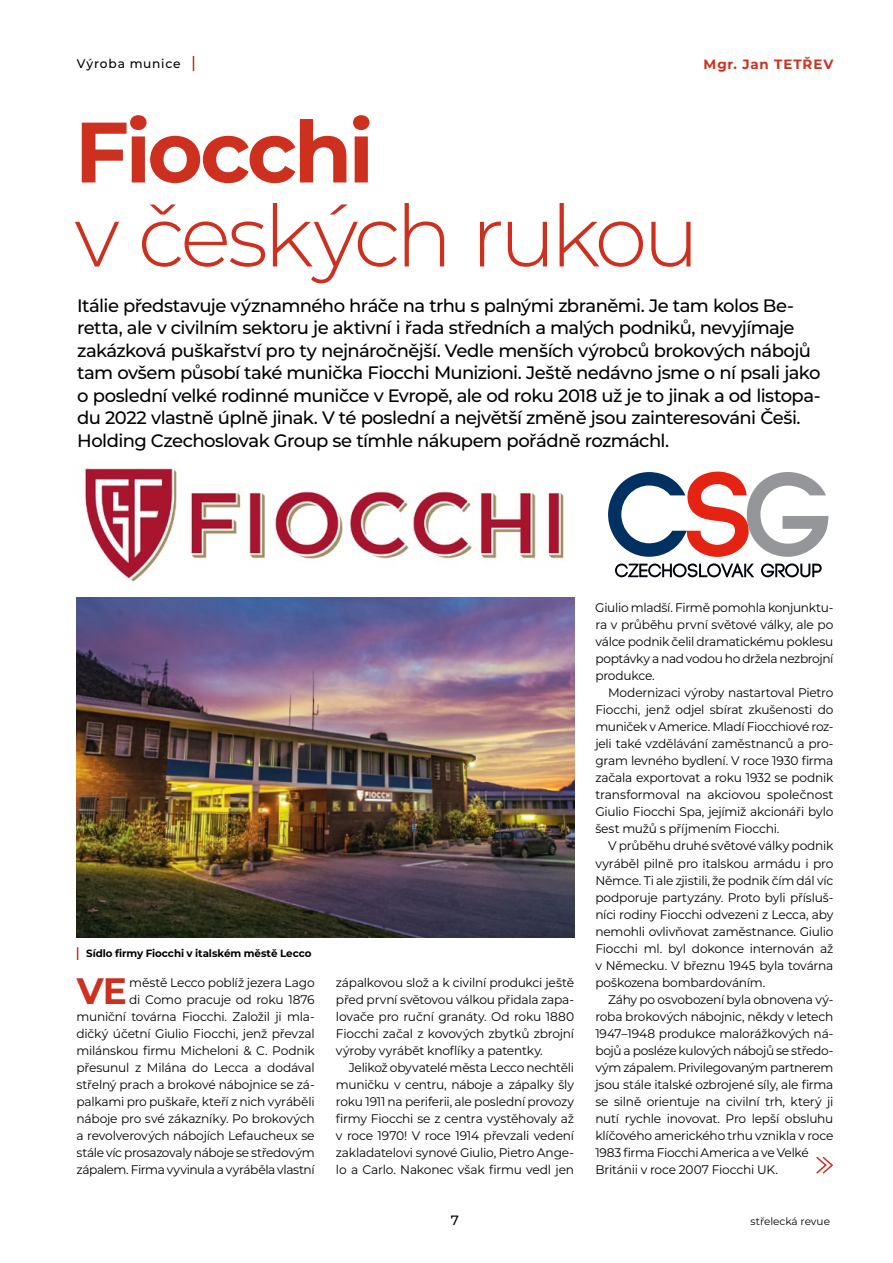
<style>
.page{position:relative;width:893px;height:1263px;background:#fff}
.page>*{position:absolute;margin:0;border:0;box-sizing:border-box;transform-origin:0 0}
.t1{font:300 85.5px "Montserrat";letter-spacing:-.055em;color:#cd301e}
.t2{font:700 85.5px "Montserrat";letter-spacing:-.04em;color:#cd301e}
.t3{font:700 36.75px "Montserrat";color:#cd301e}
.t4{font:500 18px/22.5px "Montserrat";letter-spacing:-.03em;color:#000}
.t5{font:700 13.5px "Montserrat";letter-spacing:.07em;color:#cd301e}
.t6{font:500 13.5px "Montserrat";color:#000}
.t7{font:12.45px/17px "Montserrat";letter-spacing:-.02em;color:#000;text-align:justify}
.t8{font:500 12.45px "Montserrat";letter-spacing:.065em;color:#000}
.t9{font:700 10.5px "Montserrat";letter-spacing:-.005em;color:#000}
.t10{font:10.5px "Montserrat";color:#000}
</style>
<div class="page">
<svg style="left:193px;top:56px;width:1px;height:15px"></svg>
<svg style="left:816px;top:1156px;width:18px;height:18px"></svg>
<img style="left:85px;top:468px;width:480px;height:114px">
<svg style="left:615px;top:563px;width:139px;height:14px"></svg>
<svg style="left:761px;top:563px;width:61px;height:14px"></svg>
<svg style="left:608px;top:472px;width:220px;height:85px"></svg>
<img style="left:77px;top:597px;width:497px;height:341px">
<svg style="left:77px;top:947px;width:1px;height:13px"></svg>
<p class="t8" style="left:77px;top:55px;width:105px">Výroba munice</p>
<p class="t5" style="left:704px;top:54px;width:131px">Mgr. Jan TETŘEV</p>
<h1 class="t2" style="left:75px;top:90px;width:301px">Fiocchi</h1>
<h1 class="t1" style="left:75px;top:178px;width:626px">v českých rukou</h1>
<p class="t4" style="left:77px;top:294px;width:745px">Itálie představuje významného hráče na trhu s palnými zbraněmi. Je tam kolos Be&shy;retta, ale v civilním sektoru je aktivní i řada středních a malých podniků, nevyjímaje zakázková puškařství pro ty nejnáročnější. Vedle menších výrobců brokových nábojů tam ovšem působí také munička Fiocchi Munizioni. Ještě nedávno jsme o ní psali jako o poslední velké rodinné muničce v Evropě, ale od roku 2018 už je to jinak a od listopa&shy;du 2022 vlastně úplně jinak. V té poslední a největší změně jsou zainteresováni Češi.<br>Holding Czechoslovak Group se tímhle nákupem pořádně rozmáchl.</p>
<p class="t9" style="left:86px;top:946px;width:227px">Sídlo firmy Fiocchi v italském městě Lecco</p>
<p class="t7" style="left:77px;top:973px;width:240px;text-align:right">městě Lecco poblíž jezera Lago<br>di Como pracuje od roku 1876<br>muniční továrna Fiocchi. Založil ji mla&shy;dičký účetní Giulio Fiocchi, jenž převzal milánskou firmu Micheloni &amp; C. Podnik přesunul z Milána do Lecca a dodával střelný prach a brokové nábojnice se zá&shy;palkami pro puškaře, kteří z nich vyráběli náboje pro své zákazníky. Po brokových a revolverových nábojích Lefaucheux se stále víc prosazovaly náboje se středovým zápalem. Firma vyvinula a vyráběla vlastní</p>
<h2 class="t3" style="left:77px;top:964px;width:52px">VE</h2>
<p class="t7" style="left:336px;top:973px;width:240px">zápalkovou slož a k civilní produkci ještě před první světovou válkou přidala zapa&shy;lovače pro ruční granáty. Od roku 1880<br>Fiocchi začal z kovových zbytků zbrojní výroby vyrábět knoflíky a patentky.</p>
<p class="t7" style="left:336px;top:1058px;width:240px;text-indent:13px">Jelikož obyvatelé města Lecco nechtěli muničku v centru, náboje a zápalky šly roku 1911 na periferii, ale poslední provozy firmy Fiocchi se z centra vystěhovaly až v roce 1970! V roce 1914 převzali vedení zakladatelovi synové Giulio, Pietro Ange&shy;lo a Carlo. Nakonec však firmu vedl jen</p>
<p class="t6" style="left:451px;top:1210px;width:10px">7</p>
<p class="t7" style="left:595px;top:599px;width:240px">Giulio mladší. Firmě pomohla konjunktu&shy;ra v průběhu první světové války, ale po válce podnik čelil dramatickému poklesu poptávky a nad vodou ho držela nezbrojní produkce.</p>
<p class="t7" style="left:595px;top:684px;width:240px;text-indent:13px">Modernizaci výroby nastartoval Pietro Fiocchi, jenž odjel sbírat zkušenosti do muniček v Americe. Mladí Fiocchiové roz&shy;jeli také vzdělávání zaměstnanců a pro&shy;gram levného bydlení. V roce 1930 firma začala exportovat a roku 1932 se podnik transformoval na akciovou společnost Giulio Fiocchi Spa, jejímiž akcionáři bylo šest mužů s příjmením Fiocchi.</p>
<p class="t7" style="left:595px;top:837px;width:240px;text-indent:13px">V průběhu druhé světové války podnik vyráběl pilně pro italskou armádu i pro Němce. Ti ale zjistili, že podnik čím dál víc podporuje partyzány. Proto byli přísluš&shy;níci rodiny Fiocchi odvezeni z Lecca, aby nemohli ovlivňovat zaměstnance. Giulio Fiocchi ml. byl dokonce internován až v Německu. V březnu 1945 byla továrna poškozena bombardováním.</p>
<p class="t7" style="left:595px;top:990px;width:240px;text-align:left;text-indent:13px">Záhy po osvobození byla obnovena vý&shy;roba brokových nábojnic, někdy v letech 1947–1948 produkce malorážkových ná&shy;bojů a posléze kulových nábojů se středo&shy;vým zápalem. Privilegovaným partnerem jsou stále italské ozbrojené síly, ale firma se silně orientuje na civilní trh, který ji nutí rychle inovovat. Pro lepší obsluhu klíčového amerického trhu vznikla v roce 1983 firma Fiocchi America a ve Velké Británii v roce 2007 Fiocchi UK.</p>
<p class="t10" style="left:751px;top:1214px;width:81px">střelecká revue</p>
</div>
